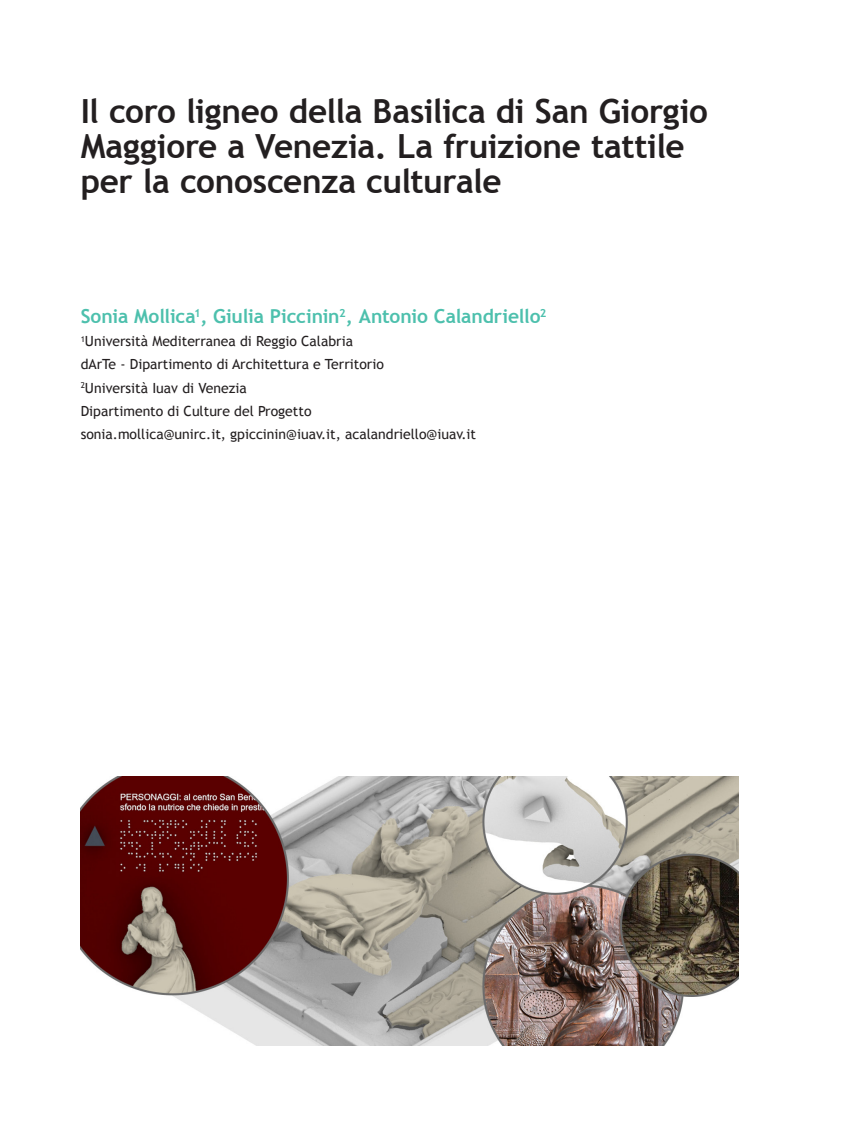
<style>
.page{position:relative;width:844px;height:1141px;background:#fff}
.page>*{position:absolute;margin:0;border:0;box-sizing:border-box;transform-origin:0 0}
.t1{font:700 33.25px/35px "Trebuchet MS";letter-spacing:-.01em;color:#231f20}
.t2{font:700 19.25px "Trebuchet MS";letter-spacing:-.01em;color:#4dc0ad}
.t3{font:14px/23.1px "Trebuchet MS";color:#231f20}
</style>
<div class="page">
<img style="left:81px;top:777px;width:657px;height:268px">
<h1 class="t1" style="left:81px;top:93px;width:628px">Il coro ligneo della Basilica di San Giorgio<br>Maggiore a Venezia. La fruizione tattile per la conoscenza culturale</h1>
<h2 class="t2" style="left:81px;top:305px;width:467px">Sonia Mollica<sup>1</sup>, Giulia Piccinin<sup>2</sup>, Antonio Calandriello<sup>2</sup></h2>
<p class="t3" style="left:81px;top:330px;width:397px"><sup>1</sup>Università Mediterranea di Reggio Calabria<br>dArTe - Dipartimento di Architettura e Territorio<br><sup>2</sup>Università Iuav di Venezia<br>Dipartimento di Culture del Progetto<br>sonia.mollica@unirc.it, gpiccinin@iuav.it, acalandriello@iuav.it</p>
</div>
